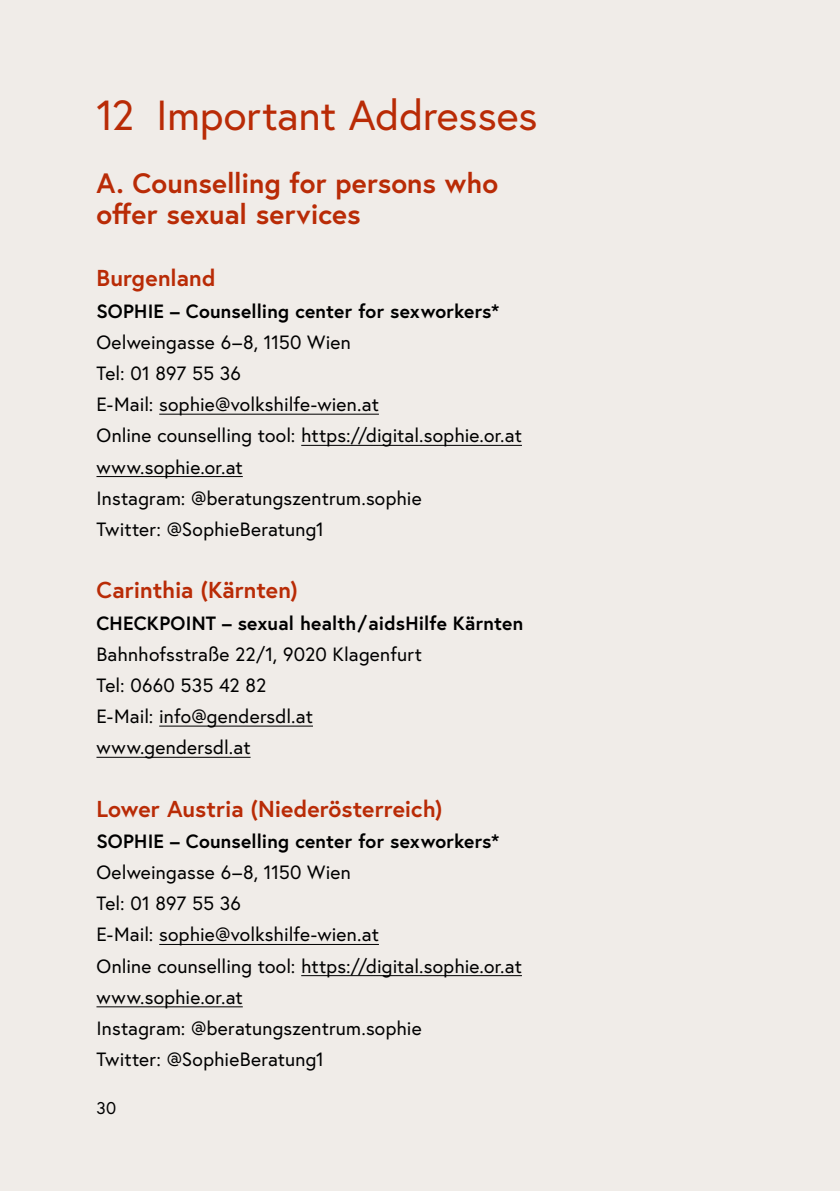
<style>
.page{position:relative;width:840px;height:1191px;background:#fff}
.page>*{position:absolute;margin:0;border:0;box-sizing:border-box;transform-origin:0 0}
.t1{font:42px "Europa Austria";letter-spacing:-.005em;color:#b92b06}
.h2_ohne_Nummerierung{font:700 28px/31.2px "Europa Austria";letter-spacing:.005em;color:#b92b06}
.h3_ohne_Nummerierung{font:700 23px "Europa Austria";color:#b92b06}
.p_Abstand_danach{font:19.2px "Europa Austria";letter-spacing:.01em;color:#000}
.t2{font:700 19.2px "Europa Austria";letter-spacing:.01em;color:#000}
.t3{font:17px "Europa Austria";color:#000}
</style>
<div class="page">
<div style="left:0;top:0;width:839px;height:1191px;background:#f0ece8"></div>
<hr style="left:159px;top:414px;width:220px;height:1px;background:#000">
<hr style="left:301px;top:445px;width:220px;height:1px;background:#000">
<hr style="left:96px;top:476px;width:147px;height:1px;background:#000">
<hr style="left:159px;top:725px;width:154px;height:1px;background:#000">
<hr style="left:96px;top:757px;width:154px;height:1px;background:#000">
<hr style="left:159px;top:944px;width:220px;height:1px;background:#000">
<hr style="left:301px;top:975px;width:220px;height:1px;background:#000">
<hr style="left:96px;top:1006px;width:147px;height:1px;background:#000">
<h1 class="t1" style="left:96px;top:89px;width:442px">12 Important Addresses</h1>
<h2 class="h2_ohne_Nummerierung" style="left:96px;top:167px;width:403px">A. Counselling for persons who offer sexual services</h2>
<h3 class="h3_ohne_Nummerierung" style="left:96px;top:263px;width:121px">Burgenland</h3>
<p class="t2" style="left:96px;top:298px;width:404px">SOPHIE – Counselling center for sexworkers*</p>
<p class="p_Abstand_danach" style="left:96px;top:330px;width:256px">Oelweingasse 6–8, 1150 Wien</p>
<p class="p_Abstand_danach" style="left:96px;top:361px;width:146px">Tel: 01 897 55 36</p>
<p class="p_Abstand_danach" style="left:96px;top:392px;width:284px">E-Mail: sophie@volkshilfe-wien.at</p>
<p class="p_Abstand_danach" style="left:96px;top:423px;width:426px">Online counselling tool: https://digital.sophie.or.at</p>
<p class="p_Abstand_danach" style="left:96px;top:454px;width:148px">www.sophie.or.at</p>
<p class="p_Abstand_danach" style="left:96px;top:486px;width:326px">Instagram: @beratungszentrum.sophie</p>
<p class="p_Abstand_danach" style="left:96px;top:517px;width:229px">Twitter: @SophieBeratung1</p>
<h3 class="h3_ohne_Nummerierung" style="left:96px;top:574px;width:203px">Carinthia (Kärnten)</h3>
<p class="t2" style="left:96px;top:609px;width:428px">CHECKPOINT – sexual health/aidsHilfe Kärnten</p>
<p class="p_Abstand_danach" style="left:96px;top:641px;width:327px">Bahnhofsstraße 22/1, 9020 Klagenfurt</p>
<p class="p_Abstand_danach" style="left:96px;top:673px;width:171px">Tel: 0660 535 42 82</p>
<p class="p_Abstand_danach" style="left:96px;top:704px;width:218px">E-Mail: info@gendersdl.at</p>
<p class="p_Abstand_danach" style="left:96px;top:735px;width:155px">www.gendersdl.at</p>
<h3 class="h3_ohne_Nummerierung" style="left:96px;top:793px;width:347px">Lower Austria (Niederösterreich)</h3>
<p class="t2" style="left:96px;top:828px;width:404px">SOPHIE – Counselling center for sexworkers*</p>
<p class="p_Abstand_danach" style="left:96px;top:860px;width:256px">Oelweingasse 6–8, 1150 Wien</p>
<p class="p_Abstand_danach" style="left:96px;top:891px;width:146px">Tel: 01 897 55 36</p>
<p class="p_Abstand_danach" style="left:96px;top:922px;width:284px">E-Mail: sophie@volkshilfe-wien.at</p>
<p class="p_Abstand_danach" style="left:96px;top:953px;width:426px">Online counselling tool: https://digital.sophie.or.at</p>
<p class="p_Abstand_danach" style="left:96px;top:984px;width:148px">www.sophie.or.at</p>
<p class="p_Abstand_danach" style="left:96px;top:1016px;width:326px">Instagram: @beratungszentrum.sophie</p>
<p class="p_Abstand_danach" style="left:96px;top:1047px;width:229px">Twitter: @SophieBeratung1</p>
<p class="t3" style="left:96px;top:1096px;width:21px">30</p>
</div>
